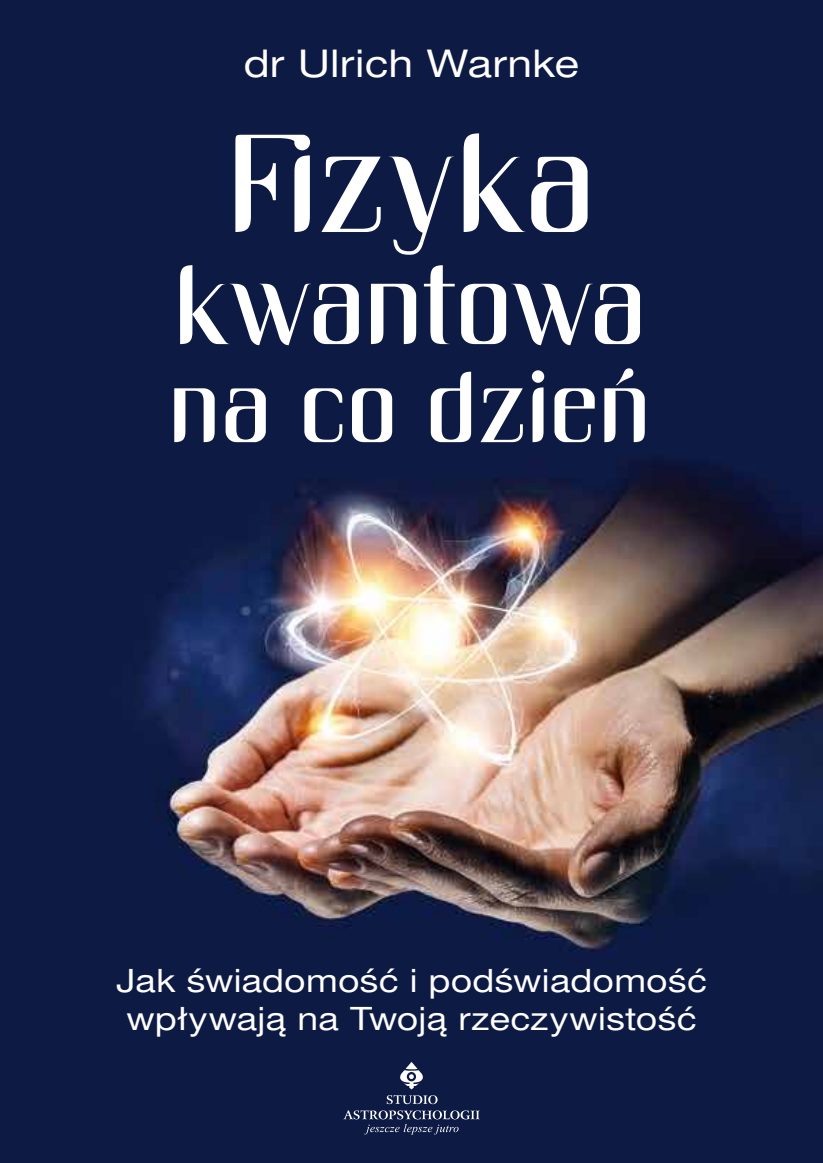
<style>
.page{position:relative;width:823px;height:1163px;background:#fff}
.page>*{position:absolute;margin:0;border:0;box-sizing:border-box;transform-origin:0 0}
.t1{font:140px "Unique";color:#fff}
.t2{font:112px "Unique";letter-spacing:-.015em;color:#fff}
.t3{font:100px "Unique";letter-spacing:-.01em;color:#fff}
.t4{font:38px "Switzer Ext EFN";letter-spacing:-.005em;color:#fff}
.t5{font:32px/38px "Switzer Ext EFN";letter-spacing:-.005em;color:#fff;text-align:center}
</style>
<div class="page">
<img style="left:0;top:0;width:822px;height:1162px">
<svg style="left:343px;top:1061px;width:136px;height:73px;background:#232f55"></svg>
<p class="t4" style="left:243px;top:41px;width:337px">dr Ulrich Warnke</p>
<p class="t1" style="left:225px;top:102px;width:374px">Fizyka</p>
<p class="t2" style="left:174px;top:240px;width:475px">kwantowa</p>
<p class="t3" style="left:169px;top:349px;width:485px">na co dzień</p>
<p class="t5" style="left:116px;top:961px;width:592px">Jak świadomość i podświadomość wpływają na Twoją rzeczywistość</p>
</div>
